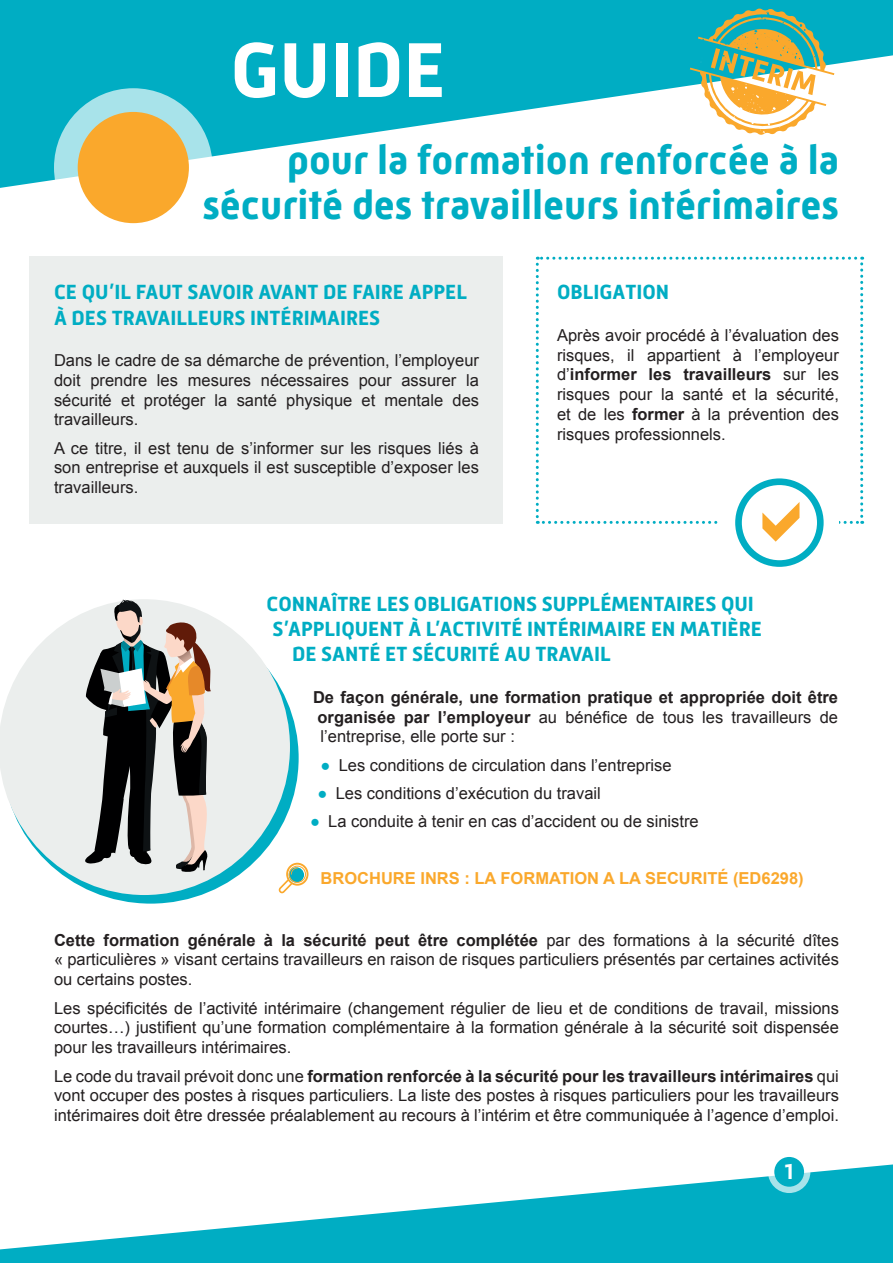
<style>
.page{position:relative;width:893px;height:1263px;background:#fff}
.page>*{position:absolute;margin:0;border:0;box-sizing:border-box;transform-origin:0 0}
.t1{font:700 79.35px "Mic 32 New W00";color:#fff}
.t2{font:700 40.5px/45px "Mic 32 New W00";color:#00adc3;text-align:right}
.t3{font:700 22.05px "Mic 32 New W00";color:#fff}
.t4{font:700 21px/25.2px "Mic 32 New W00";color:#00adc3}
.t5{font:16.5px/19.8px "Arial";color:#231f20;text-align:justify}
.t6{font:700 16.5px/19.8px "Arial";color:#231f20;text-align:justify}
.t7{font:700 16.5px "Arial";color:#faa82c}
.s1{font-weight:700}
.s2{font-weight:400}
.s3{color:#00adc3}
</style>
<div class="page">
<svg style="left:0;top:613px;width:290px;height:282px;fill:#ebeeed"></svg>
<div style="left:30px;top:257px;width:473px;height:267px;background:#ebeeed"></div>
<svg style="left:0;top:0;width:893px;height:188px;fill:#00adc3"></svg>
<svg style="left:54px;top:88px;width:159px;height:159px"></svg>
<div style="left:78px;top:112px;width:111px;height:111px;background:#faa82c;border-radius:50%"></div>
<svg style="left:0;top:1164px;width:893px;height:99px;fill:#00adc3"></svg>
<svg style="left:768px;top:1150px;width:42px;height:43px"></svg>
<div style="left:774px;top:1157px;width:30px;height:30px;background:#00adc3;border-radius:50%"></div>
<div style="left:735px;top:478px;width:89px;height:89px;border:7px solid #00adc3;border-radius:50%"></div>
<svg style="left:536px;top:257px;width:327px;height:285px"></svg>
<svg style="left:690px;top:8px;width:144px;height:127px"></svg>
<svg style="left:83px;top:599px;width:128px;height:274px;background:#908c85"></svg>
<svg style="left:276px;top:863px;width:32px;height:30px"></svg>
<p class="t1" style="left:230px;top:12px;width:217px">GUIDE</p>
<p class="t1" style="left:230px;top:24px;width:217px">GUIDE</p>
<p class="t2" style="left:202px;top:138px;width:638px">pour la formation renforcée à la sécurité des travailleurs intérimaires</p>
<p class="t4" style="left:54px;top:280px;width:415px">CE QU’IL FAUT SAVOIR AVANT DE FAIRE APPEL<br>À DES TRAVAILLEURS INTÉRIMAIRES</p>
<p class="t5" style="left:54px;top:350px;width:427px">Dans le cadre de sa démarche de prévention, l’employeur doit prendre les mesures nécessaires pour assurer la sécurité et protéger la santé physique et mentale des travailleurs.</p>
<p class="t5" style="left:54px;top:438px;width:427px">A ce titre, il est tenu de s’informer sur les risques liés à son entreprise et auxquels il est susceptible d’exposer les travailleurs.</p>
<p class="t4" style="left:557px;top:280px;width:114px">OBLIGATION</p>
<p class="t5" style="left:557px;top:325px;width:283px">Après avoir procédé à l’évaluation des risques, il appartient à l’employeur d’<span class="s1">informer les travailleurs</span> sur les risques pour la santé et la sécurité, et de les <span class="s1">former</span> à la prévention des risques professionnels.</p>
<p class="t4" style="left:267px;top:591px;width:489px">CONNAÎTRE LES OBLIGATIONS SUPPLÉMENTAIRES QUI</p>
<p class="t4" style="left:273px;top:616px;width:491px">S’APPLIQUENT À L’ACTIVITÉ INTÉRIMAIRE EN MATIÈRE</p>
<p class="t4" style="left:292px;top:642px;width:320px">DE SANTÉ ET SÉCURITÉ AU TRAVAIL</p>
<p class="t6" style="left:313px;top:688px;width:527px">De façon générale, une formation pratique et appropriée doit être organisée par l’employeur <span class="s2">au bénéfice de tous les travailleurs de l’entreprise, elle porte sur :</span></p>
<p class="t5" style="left:321px;top:755px;width:353px"><span class="s3">●</span> Les conditions de circulation dans l’entreprise</p>
<p class="t5" style="left:318px;top:783px;width:285px"><span class="s3">●</span> Les conditions d’exécution du travail</p>
<p class="t5" style="left:310px;top:812px;width:390px"><span class="s3">●</span> La conduite à tenir en cas d’accident ou de sinistre</p>
<p class="t7" style="left:321px;top:867px;width:485px">BROCHURE INRS : LA FORMATION A LA SECURITÉ (ED6298)</p>
<p class="t5" style="left:54px;top:930px;width:786px"><span class="s1">Cette formation générale à la sécurité peut être complétée</span> par des formations à la sécurité dîtes « particulières » visant certains travailleurs en raison de risques particuliers présentés par certaines activités ou certains postes.</p>
<p class="t5" style="left:54px;top:998px;width:786px">Les spécificités de l’activité intérimaire (changement régulier de lieu et de conditions de travail, missions courtes…) justifient qu’une formation complémentaire à la formation générale à la sécurité soit dispensée pour les travailleurs intérimaires.</p>
<p class="t5" style="left:54px;top:1066px;width:786px">Le code du travail prévoit donc une <span class="s1">formation renforcée à la sécurité pour les travailleurs intérimaires</span> qui vont occuper des postes à risques particuliers. La liste des postes à risques particuliers pour les travailleurs intérimaires doit être dressée préalablement au recours à l’intérim et être communiquée à l’agence d’emploi.</p>
<p class="t3" style="left:784px;top:1158px;width:10px">1</p>
</div>
